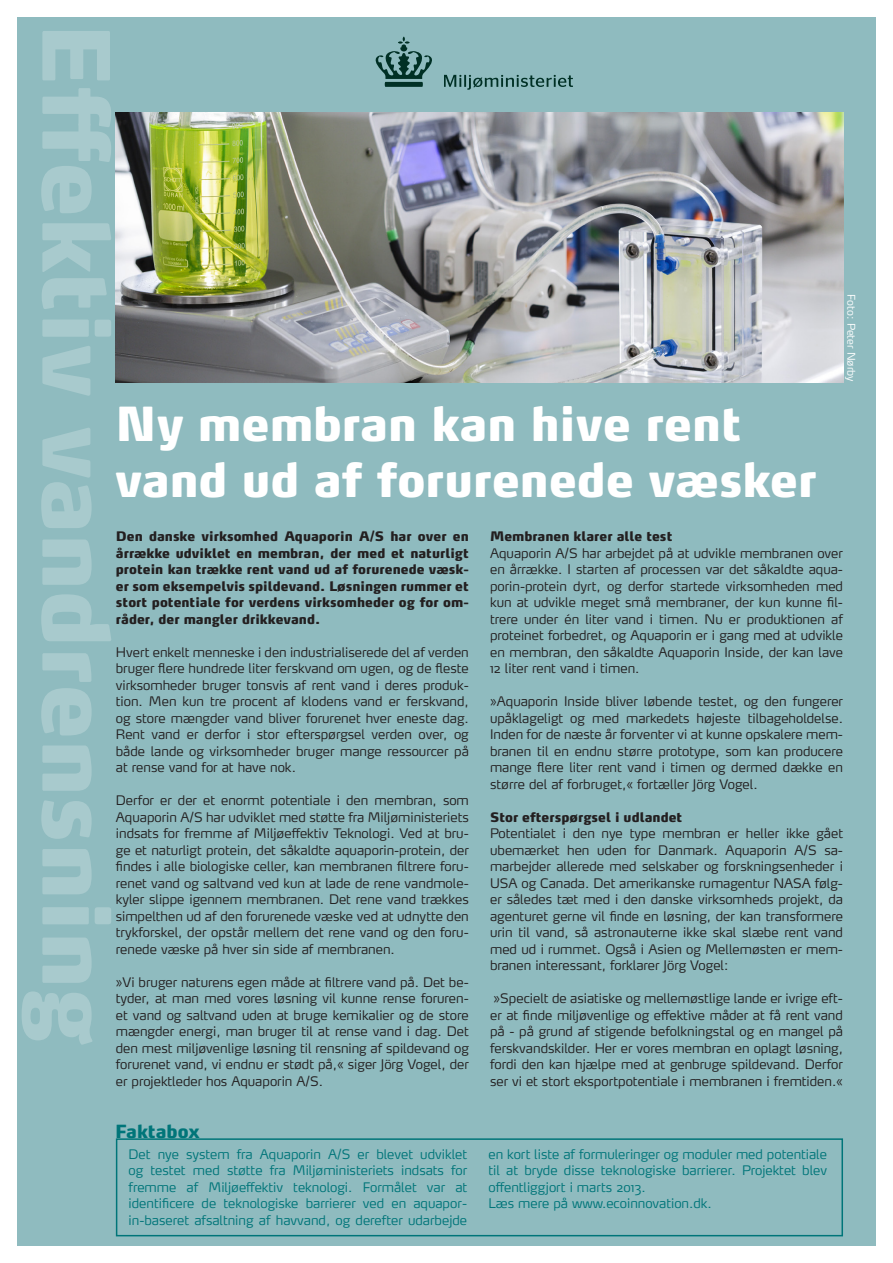
<style>
.page{position:relative;width:893px;height:1263px;background:#fff}
.page>*{position:absolute;margin:0;border:0;box-sizing:border-box;transform-origin:0 0}
.t1{font:900 91.5px "Max";color:#a8cacd}
.t2{font:900 46.5px/55.8px "Max";color:#fff}
.t3{font:900 18px "Max";color:#007579}
.t4{font:300 13.05px/16.5px "Max";color:#231f20;text-align:justify}
.t5{font:300 13.05px/16.5px "Max";color:#007579;text-align:justify}
.t6{font:900 13.05px/16.5px "Max";color:#231f20;text-align:justify}
.t7{font:300 10.5px "Max";color:#fff}
</style>
<div class="page">
<div style="left:17px;top:17px;width:859px;height:1229px;background:#8fbbbf"></div>
<svg style="left:444px;top:75px;width:129px;height:15px"></svg>
<svg style="left:376px;top:37px;width:56px;height:50px"></svg>
<div style="left:116px;top:1138px;width:727px;height:98px;border:2px solid #007579"></div>
<img style="left:116px;top:112px;width:727px;height:270px">
<p class="t1" style="left:134px;top:22px;width:1024px;rotate:90deg">Effektiv vandrensning</p>
<p class="t7" style="left:858px;top:294px;width:88px;rotate:90deg">Foto: Peter Nørby</p>
<p class="t2" style="left:115px;top:395px;width:703px">Ny membran kan hive rent vand ud af forurenede væsker</p>
<p class="t6" style="left:116px;top:528px;width:354px">Den danske virksomhed Aquaporin A/S har over en årrække udviklet en membran, der med et naturligt protein kan trække rent vand ud af forurenede væsk&shy;er som eksempelvis spildevand. Løsningen rummer et stort potentiale for verdens virksomheder og for om&shy;råder, der mangler drikkevand.</p>
<p class="t4" style="left:116px;top:643px;width:354px">Hvert enkelt menneske i den industrialiserede del af verden bruger flere hundrede liter ferskvand om ugen, og de fleste virksomheder bruger tonsvis af rent vand i deres produk&shy;tion. Men kun tre procent af klodens vand er ferskvand, og store mængder vand bliver forurenet hver eneste dag.<br>Rent vand er derfor i stor efterspørgsel verden over, og både lande og virksomheder bruger mange ressourcer på at rense vand for at have nok.</p>
<p class="t4" style="left:116px;top:792px;width:354px">Derfor er der et enormt potentiale i den membran, som Aquaporin A/S har udviklet med støtte fra Miljøministeriets indsats for fremme af Miljøeffektiv Teknologi. Ved at bru&shy;ge et naturligt protein, det såkaldte aquaporin-protein, der findes i alle biologiske celler, kan membranen filtrere foru&shy;renet vand og saltvand ved kun at lade de rene vandmole&shy;kyler slippe igennem membranen. Det rene vand trækkes simpelthen ud af den forurenede væske ved at udnytte den trykforskel, der opstår mellem det rene vand og den foru&shy;renede væske på hver sin side af membranen.</p>
<p class="t4" style="left:116px;top:973px;width:354px">»Vi bruger naturens egen måde at filtrere vand på. Det be&shy;tyder, at man med vores løsning vil kunne rense foruren&shy;et vand og saltvand uden at bruge kemikalier og de store mængder energi, man bruger til at rense vand i dag. Det den mest miljøvenlige løsning til rensning af spildevand og forurenet vand, vi endnu er stødt på,« siger Jörg Vogel, der er projektleder hos Aquaporin A/S.</p>
<p class="t6" style="left:490px;top:528px;width:184px">Membranen klarer alle test</p>
<p class="t4" style="left:490px;top:544px;width:354px">Aquaporin A/S har arbejdet på at udvikle membranen over en årrække. I starten af processen var det såkaldte aqua&shy;porin-protein dyrt, og derfor startede virksomheden med kun at udvikle meget små membraner, der kun kunne fil&shy;trere under én liter vand i timen. Nu er produktionen af proteinet forbedret, og Aquaporin er i gang med at udvikle en membran, den såkaldte Aquaporin Inside, der kan lave 12 liter rent vand i timen.</p>
<p class="t4" style="left:490px;top:693px;width:354px">»Aquaporin Inside bliver løbende testet, og den fungerer upåklageligt og med markedets højeste tilbageholdelse.<br>Inden for de næste år forventer vi at kunne opskalere mem&shy;branen til en endnu større prototype, som kan producere mange flere liter rent vand i timen og dermed dække en større del af forbruget,« fortæller Jörg Vogel.</p>
<p class="t6" style="left:490px;top:808px;width:194px">Stor efterspørgsel i udlandet</p>
<p class="t4" style="left:490px;top:825px;width:354px">Potentialet i den nye type membran er heller ikke gået ubemærket hen uden for Danmark. Aquaporin A/S sa&shy;marbejder allerede med selskaber og forskningsenheder i USA og Canada. Det amerikanske rumagentur NASA følg&shy;er således tæt med i den danske virksomheds projekt, da agenturet gerne vil finde en løsning, der kan transformere urin til vand, så astronauterne ikke skal slæbe rent vand med ud i rummet. Også i Asien og Mellemøsten er mem&shy;branen interessant, forklarer Jörg Vogel:</p>
<p class="t4" style="left:490px;top:990px;width:354px">»Specielt de asiatiske og mellemøstlige lande er ivrige eft&shy;er at finde miljøvenlige og effektive måder at få rent vand på - på grund af stigende befolkningstal og en mangel på ferskvandskilder. Her er vores membran en oplagt løsning, fordi den kan hjælpe med at genbruge spildevand. Derfor ser vi et stort eksportpotentiale i membranen i fremtiden.«</p>
<p class="t3" style="left:115px;top:1120px;width:86px">Faktabox</p>
<p class="t5" style="left:129px;top:1145px;width:340px">Det nye system fra Aquaporin A/S er blevet udviklet og testet med støtte fra Miljøministeriets indsats for fremme af Miljøeffektiv teknologi. Formålet var at identificere de teknologiske barrierer ved en aquapor&shy;in-baseret afsaltning af havvand, og derefter udarbejde</p>
<p class="t5" style="left:488px;top:1145px;width:340px">en kort liste af formuleringer og moduler med potentiale til at bryde disse teknologiske barrierer. Projektet blev offentliggjort i marts 2013.</p>
<p class="t5" style="left:488px;top:1195px;width:225px">Læs mere på www.ecoinnovation.dk.</p>
</div>
